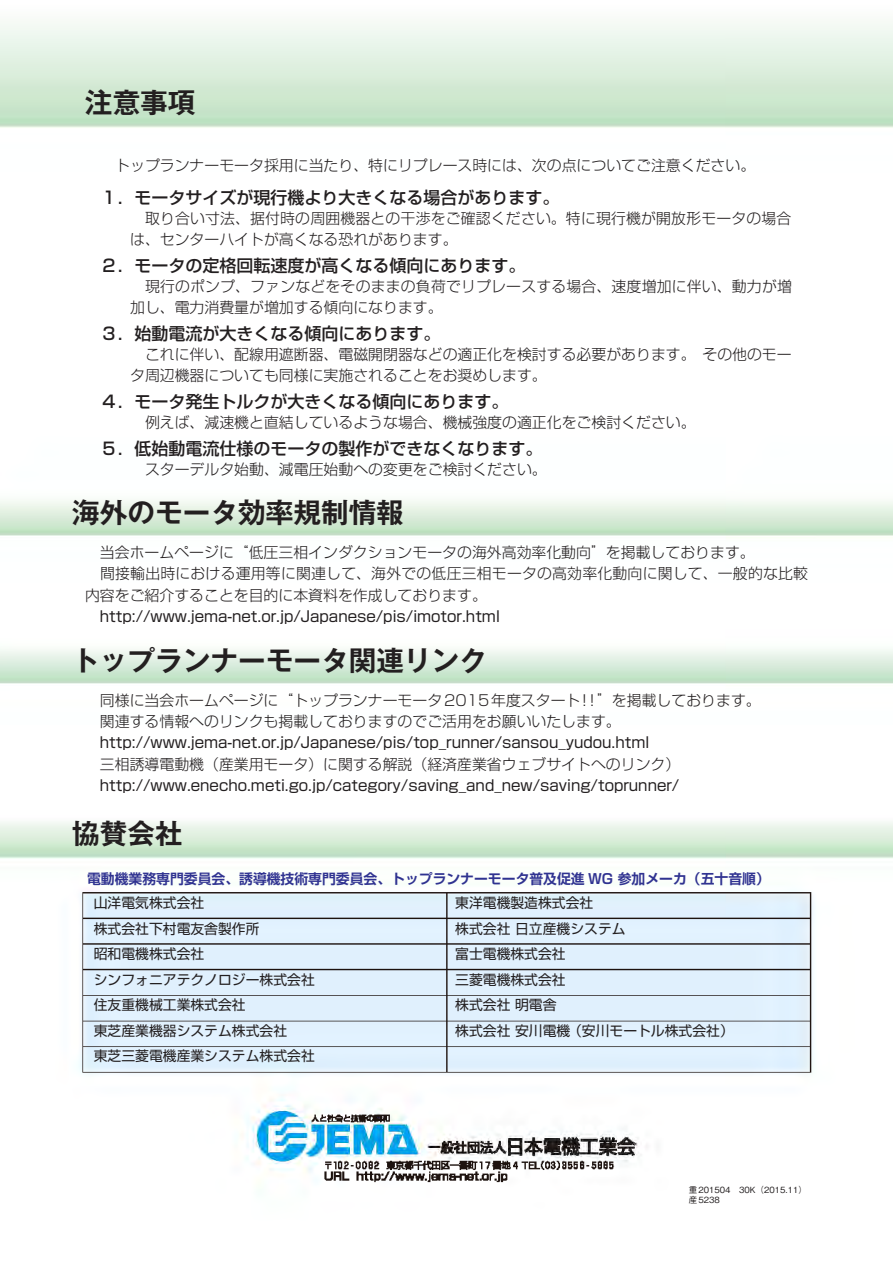
<style>
.page{position:relative;width:893px;height:1263px;background:#fff}
.page>*{position:absolute;margin:0;border:0;box-sizing:border-box;transform-origin:0 0}
.t1{font:700 27.6px "Gothic MB101 Pro De";color:#231f20}
.t2{font:500 16.95px "Shin Go Pro";color:#231f20}
.t3{font:300 14.85px/21.3px "Shin Go Pro";color:#231f20}
.t4{font:14.85px "Shin Go Pro";color:#231f20}
.t5{font:13.8px/25.5px "Shin Go Pro";color:#231f20}
.t6{font:700 13.8px "Shin Go Pro De";color:#303391}
.t7{font:500 8.55px/9.6px "Gothic BBB Pro";color:#231f20}
</style>
<div class="page">
<img style="left:0;top:24px;width:893px;height:1159px">
<h1 class="t1" style="left:85px;top:80px;width:112px">注意事項</h1>
<p class="t3" style="left:100px;top:152px;width:656px">　トップランナーモータ採用に当たり、特にリプレース時には、次の点についてご注意ください。</p>
<p class="t2" style="left:100px;top:184px;width:461px">１．モータサイズが現行機より大きくなる場合があります。</p>
<p class="t3" style="left:130px;top:206px;width:663px;text-indent:15px">取り合い寸法、据付時の周囲機器との干渉をご確認ください。特に現行機が開放形モータの場合は、センターハイトが高くなる恐れがあります。</p>
<p class="t2" style="left:100px;top:252px;width:427px">２．モータの定格回転速度が高くなる傾向にあります。</p>
<p class="t3" style="left:130px;top:274px;width:663px;text-indent:15px">現行のポンプ、ファンなどをそのままの負荷でリプレースする場合、速度増加に伴い、動力が増加し、電力消費量が増加する傾向になります。</p>
<p class="t2" style="left:100px;top:320px;width:342px">３．始動電流が大きくなる傾向にあります。</p>
<p class="t3" style="left:702px;top:342px;width:91px">その他のモー</p>
<p class="t3" style="left:130px;top:342px;width:567px;text-indent:15px">これに伴い、配線用遮断器、電磁開閉器などの適正化を検討する必要があります。タ周辺機器についても同様に実施されることをお奨めします。</p>
<p class="t2" style="left:100px;top:388px;width:410px">４．モータ発生トルクが大きくなる傾向にあります。</p>
<p class="t3" style="left:145px;top:410px;width:552px">例えば、減速機と直結しているような場合、機械強度の適正化をご検討ください。</p>
<p class="t2" style="left:100px;top:435px;width:444px">５．低始動電流仕様のモータの製作ができなくなります。</p>
<p class="t3" style="left:145px;top:456px;width:403px">スターデルタ始動、減電圧始動への変更をご検討ください。</p>
<h1 class="t1" style="left:72px;top:490px;width:333px">海外のモータ効率規制情報</h1>
<p class="t3" style="left:85px;top:540px;width:725px">　当会ホームページに“低圧三相インダクションモータの海外高効率化動向”を掲載しております。<br>　間接輸出時における運用等に関連して、海外での低圧三相モータの高効率化動向に関して、一般的な比較内容をご紹介することを目的に本資料を作成しております。</p>
<p class="t4" style="left:85px;top:604px;width:416px">　http://www.jema-net.or j p. /Japanese/pis/imotor.html</p>
<h1 class="t1" style="left:72px;top:637px;width:416px">トップランナーモータ関連リンク</h1>
<p class="t3" style="left:85px;top:688px;width:677px">　同様に当会ホームページに“トップランナーモータ2015年度スタート! ! ”を掲載しております。　関連する情報へのリンクも掲載しておりますのでご活用をお願いいたします。</p>
<p class="t4" style="left:85px;top:730px;width:566px">　http://www.jema-net.or j p. /Japanese/pis/top_runner/sansou_yudou.html</p>
<p class="t3" style="left:85px;top:751px;width:597px">　三相誘導電動機（産業用モータ）に関する解説（経済産業省ウェブサイトへのリンク(</p>
<p class="t4" style="left:85px;top:773px;width:596px">　http://www.enecho.meti.go j p. /category/saving_and_new/saving/toprunner/</p>
<h1 class="t1" style="left:72px;top:810px;width:112px">協賛会社</h1>
<p class="t6" style="left:87px;top:868px;width:684px">電動機業務専門委員会、誘導機技術専門委員会、トップランナーモータ普及促進 WG 参加メーカ（五十音順(</p>
<p class="t5" style="left:94px;top:889px;width:112px">山洋電気株式会社</p>
<p class="t5" style="left:455px;top:889px;width:140px">東洋電機製造株式会社</p>
<p class="t5" style="left:94px;top:914px;width:167px">株式会社下村電友舎製作所</p>
<p class="t5" style="left:455px;top:914px;width:172px">株式会社日立産機システム</p>
<p class="t5" style="left:94px;top:940px;width:112px">昭和電機株式会社</p>
<p class="t5" style="left:455px;top:940px;width:112px">富士電機株式会社</p>
<p class="t5" style="left:94px;top:965px;width:223px">シンフォニアテクノロジー株式会社</p>
<p class="t5" style="left:455px;top:965px;width:112px">三菱電機株式会社</p>
<p class="t5" style="left:94px;top:991px;width:154px">住友重機械工業株式会社</p>
<p class="t5" style="left:455px;top:991px;width:103px">株式会社明電舎</p>
<p class="t5" style="left:94px;top:1016px;width:223px">東芝産業機器システム株式会社<br>東芝三菱電機産業システム株式会社</p>
<p class="t5" style="left:455px;top:1016px;width:117px">株式会社安川電機</p>
<p class="t5" style="left:568px;top:1016px;width:167px">（安川モートル株式会社(</p>
<p class="t7" style="left:689px;top:1184px;width:120px">重201504　30K)2015.11(産5238</p>
</div>
